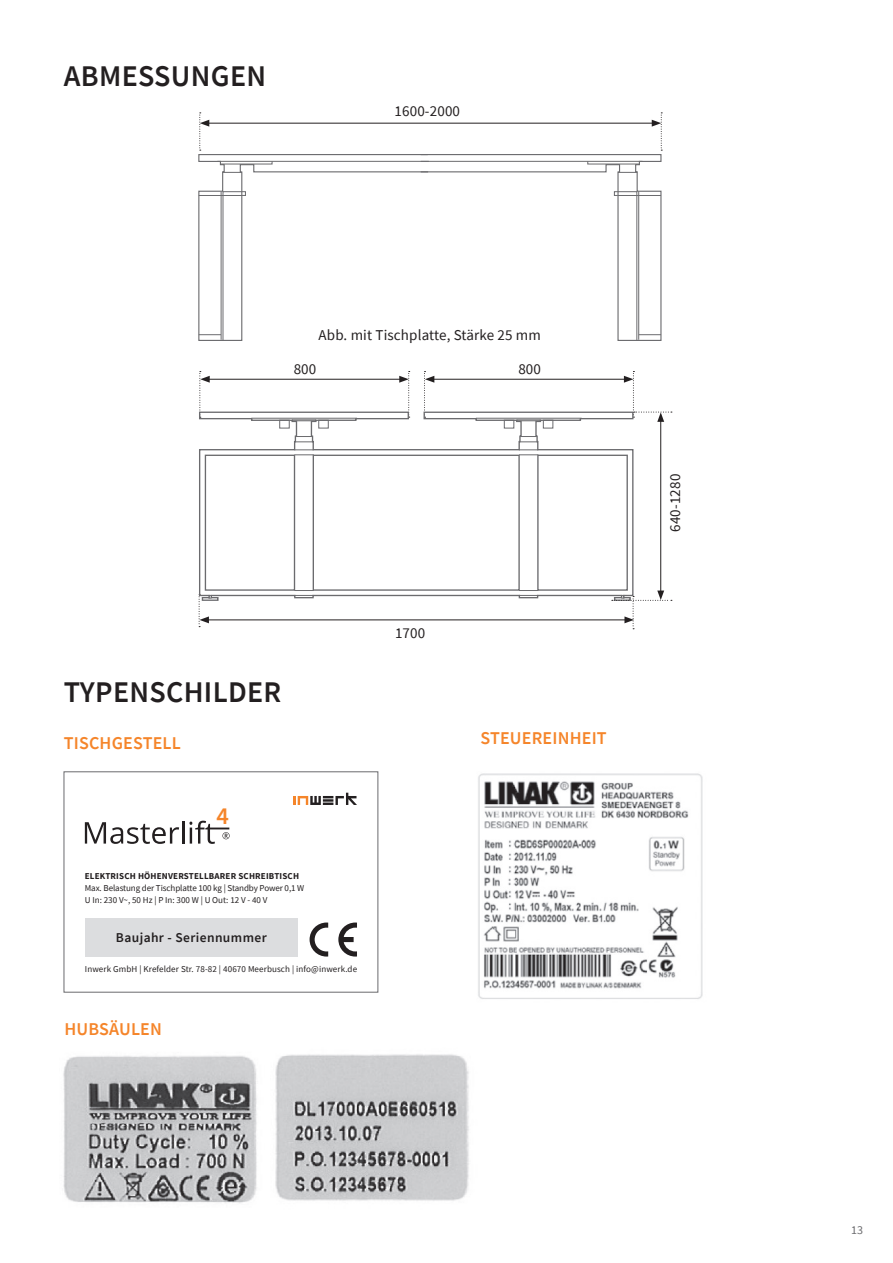
<style>
.page{position:relative;width:893px;height:1263px;background:#fff}
.page>*{position:absolute;margin:0;border:0;box-sizing:border-box;transform-origin:0 0}
.t1{font:600 30px "Source Sans Pro";letter-spacing:.01em;color:#231f20}
.t2{font:600 24.3px "Source Sans Pro";color:#f5852a}
.t3{font:600 18px "Source Sans Pro";letter-spacing:.01em;color:#f5852a}
.t4{font:15px "Source Sans Pro";letter-spacing:.01em;color:#231f20}
.t5{font:600 13.5px "Source Sans Pro";letter-spacing:.03em;color:#231f20}
.t6{font:12px "Source Sans Pro";color:#6b6b6e}
.t7{font:9px "Source Sans Pro";color:#231f20}
.t8{font:700 9px "Source Sans Pro";letter-spacing:.02em;color:#231f20}
</style>
<div class="page">
<img style="left:478px;top:773px;width:225px;height:226px">
<img style="left:63px;top:1056px;width:194px;height:147px">
<svg style="left:85px;top:822px;width:94px;height:22px"></svg>
<hr style="left:182px;top:821px;width:3px;height:22px;background:#231f20">
<svg style="left:189px;top:821px;width:41px;height:23px"></svg>
<div style="left:85px;top:918px;width:213px;height:38px;background:#dcdddf"></div>
<svg style="left:310px;top:922px;width:18px;height:34px"></svg>
<svg style="left:338px;top:922px;width:19px;height:34px"></svg>
<svg style="left:293px;top:793px;width:64px;height:12px"></svg>
<hr style="left:207px;top:123px;width:447px;height:1px;background:#231f20">
<svg style="left:652px;top:112px;width:10px;height:39px"></svg>
<svg style="left:429px;top:154px;width:233px;height:187px"></svg>
<hr style="left:421px;top:161px;width:221px;height:1px;background:#6b6b6e">
<svg style="left:587px;top:161px;width:53px;height:3px"></svg>
<svg style="left:618px;top:172px;width:19px;height:1px"></svg>
<svg style="left:614px;top:191px;width:47px;height:150px"></svg>
<svg style="left:198px;top:112px;width:231px;height:229px"></svg>
<hr style="left:207px;top:619px;width:420px;height:1px;background:#231f20">
<hr style="left:207px;top:379px;width:195px;height:1px;background:#231f20">
<hr style="left:432px;top:379px;width:194px;height:1px;background:#231f20">
<svg style="left:199px;top:371px;width:11px;height:40px"></svg>
<svg style="left:424px;top:371px;width:10px;height:40px"></svg>
<svg style="left:399px;top:371px;width:11px;height:40px"></svg>
<svg style="left:199px;top:601px;width:13px;height:26px"></svg>
<svg style="left:198px;top:411px;width:436px;height:190px"></svg>
<hr style="left:476px;top:418px;width:106px;height:1px;background:#6b6b6e">
<div style="left:504px;top:420px;width:10px;height:8px;border:1px solid #6b6b6e"></div>
<div style="left:543px;top:420px;width:10px;height:8px;border:1px solid #6b6b6e"></div>
<svg style="left:519px;top:436px;width:19px;height:7px"></svg>
<div style="left:537px;top:455px;width:91px;height:136px;border:1px solid #6b6b6e"></div>
<svg style="left:519px;top:450px;width:19px;height:6px"></svg>
<svg style="left:519px;top:590px;width:19px;height:6px"></svg>
<svg style="left:516px;top:420px;width:25px;height:1px"></svg>
<hr style="left:660px;top:419px;width:1px;height:174px;background:#231f20">
<svg style="left:624px;top:371px;width:48px;height:51px"></svg>
<svg style="left:612px;top:590px;width:60px;height:39px"></svg>
<img style="left:275px;top:1054px;width:194px;height:147px">
<p class="t1" style="left:64px;top:57px;width:204px">ABMESSUNGEN</p>
<p class="t4" style="left:395px;top:101px;width:67px">1600-2000</p>
<p class="t4" style="left:319px;top:326px;width:224px">Abb. mit Tischplatte, Stärke 25 mm</p>
<p class="t4" style="left:294px;top:359px;width:24px">800</p>
<p class="t4" style="left:518px;top:359px;width:24px">800</p>
<p class="t1" style="left:64px;top:672px;width:219px">TYPENSCHILDER</p>
<p class="t3" style="left:64px;top:732px;width:119px">TISCHGESTELL</p>
<p class="t2" style="left:216px;top:800px;width:14px">4</p>
<p class="t8" style="left:85px;top:870px;width:216px">ELEKTRISCH HÖHENVERSTELLBARER SCHREIBTISCH</p>
<p class="t7" style="left:85px;top:883px;width:221px">Max. Belastung der Tischplatte 100 kg | Standby Power 0,1 W</p>
<p class="t7" style="left:85px;top:895px;width:184px">U In: 230 V~, 50 Hz | P In: 300 W | U Out: 12 V - 40 V</p>
<p class="t5" style="left:116px;top:929px;width:152px">Baujahr - Seriennummer</p>
<p class="t7" style="left:85px;top:963px;width:274px">Inwerk GmbH | Krefelder Str. 78-82 | 40670 Meerbusch | info@inwerk.de</p>
<p class="t3" style="left:64px;top:1017px;width:99px">HUBSÄULEN</p>
<p class="t4" style="left:395px;top:623px;width:32px">1700</p>
<p class="t3" style="left:480px;top:726px;width:128px">STEUEREINHEIT</p>
<p class="t4" style="left:665px;top:532px;width:59px;rotate:-90deg">640-1280</p>
<h3 class="t6" style="left:851px;top:1222px;width:13px">13</h3>
</div>
